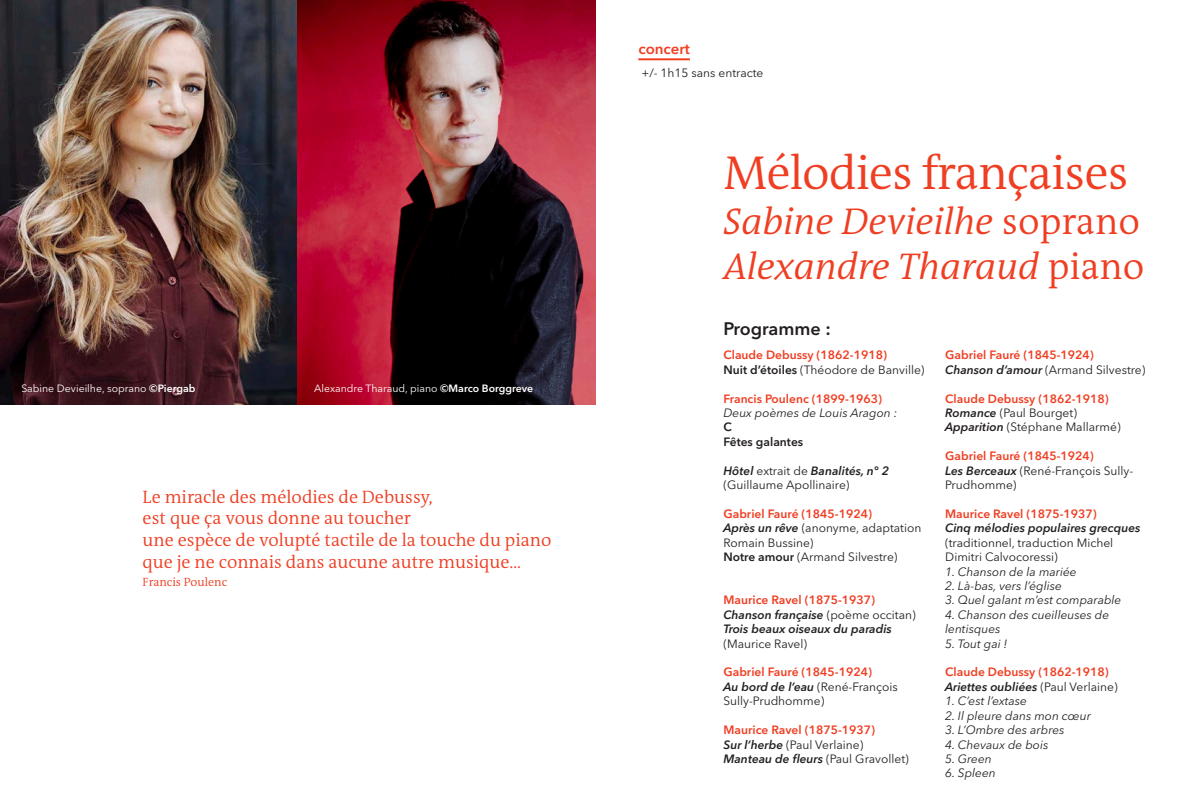
<style>
.page{position:relative;width:1192px;height:809px;background:#fff}
.page>*{position:absolute;margin:0;border:0;box-sizing:border-box;transform-origin:0 0}
.t1{font:300 48px "The Antiqua B W4";letter-spacing:-.02em;color:#ef3e22}
.t2{font:italic 300 37.5px/45px "The Antiqua B W4";color:#ef3e22}
.t3{font:300 18px/21.6px "The Antiqua B W4";color:#ef3e22}
.t4{font:600 18px "Avenir Next LT Pro";color:#231f20}
.t5{font:600 15px "Avenir Next LT Pro";color:#ef3e22}
.t6{font:12px/14.4px "Avenir Next LT Pro";color:#231f20}
.t7{font:italic 12px/14.4px "Avenir Next LT Pro";color:#231f20}
.t8{font:600 12px/14.4px "Avenir Next LT Pro";color:#ef3e22}
.t9{font:italic 600 12px/14.4px "Avenir Next LT Pro";color:#231f20}
.t10{font:600 12px/14.4px "Avenir Next LT Pro";color:#231f20}
.t11{font:300 12px "The Antiqua B W4";color:#ef3e22}
.t12{font:10.5px "Avenir Next LT Pro";color:#fff}
.s1{font-weight:600}
.s2{font-style:normal}
.s3{color:#231f20}
.s4{font-weight:400;color:#231f20}
.s5{font-weight:600;font-style:italic}
.s6{font-weight:600;color:#ef3e22}
.s7{font-style:normal;color:#ef3e22}
.s8{font-weight:400;font-style:normal}
.s9{font-style:italic;color:#231f20}
</style>
<div class="page">
<img style="left:0;top:0;width:595px;height:404px">
<hr style="left:638px;top:58px;width:51px;height:2px;background:#ef3e22">
<p class="t12" style="left:21px;top:381px;width:175px">Sabine Devieilhe, soprano <span class="s1">©Piergab</span></p>
<p class="t12" style="left:314px;top:381px;width:220px">Alexandre Tharaud, piano <span class="s1">©Marco Borggreve</span></p>
<h3 class="t3" style="left:143px;top:485px;width:410px">Le miracle des mélodies de Debussy,<br>est que ça vous donne au toucher<br>une espèce de volupté tactile de la touche du piano que je ne connais dans aucune autre musique…</h3>
<p class="t11" style="left:143px;top:574px;width:86px">Francis Poulenc</p>
<p class="t5" style="left:638px;top:40px;width:53px">concert</p>
<p class="t6" style="left:641px;top:65px;width:124px">+/- 1h15 sans entracte</p>
<h1 class="t1" style="left:723px;top:142px;width:407px">Mélodies françaises</h1>
<h2 class="t2" style="left:723px;top:199px;width:422px">Sabine Devieilhe <span class="s2">soprano<br></span>Alexandre Tharaud <span class="s2">piano</span></h2>
<h3 class="t4" style="left:723px;top:317px;width:109px">Programme :</h3>
<p class="t8" style="left:723px;top:347px;width:202px">Claude Debussy (1862-1918)<br><span class="s3">Nuit d’étoiles</span> <span class="s4">(Théodore de Banville)</span></p>
<p class="t8" style="left:723px;top:391px;width:160px">Francis Poulenc (1899-1963)</p>
<p class="t7" style="left:723px;top:405px;width:175px">Deux poèmes de Louis Aragon :</p>
<p class="t10" style="left:723px;top:419px;width:81px">C<br>Fêtes galantes</p>
<p class="t6" style="left:723px;top:463px;width:167px"><span class="s5">Hôtel</span> extrait de <span class="s5">Banalités, n° 2 </span>(Guillaume Apollinaire)</p>
<p class="t6" style="left:723px;top:506px;width:199px"><span class="s6">Gabriel Fauré (1845-1924)<br></span><span class="s5">Après un rêve</span> (anonyme, adaptation<br>Romain Bussine)<br><span class="s1">Notre amour</span> (Armand Silvestre)</p>
<p class="t9" style="left:723px;top:592px;width:194px"><span class="s7">Maurice Ravel (1875-1937)<br></span>Chanson française <span class="s8">(poème occitan)<br></span>Trois beaux oiseaux du paradis</p>
<p class="t6" style="left:723px;top:636px;width:85px">(Maurice Ravel)</p>
<p class="t6" style="left:723px;top:664px;width:176px"><span class="s6">Gabriel Fauré (1845-1924)<br></span><span class="s5">Au bord de l’eau</span> (René-François<br>Sully-Prudhomme)</p>
<p class="t6" style="left:723px;top:722px;width:187px"><span class="s6">Maurice Ravel (1875-1937)<br></span><span class="s5">Sur l’herbe</span> (Paul Verlaine)<br><span class="s5">Manteau de fleurs</span> (Paul Gravollet)</p>
<p class="t8" style="left:945px;top:347px;width:202px">Gabriel Fauré (1845-1924)<br><span class="s9">Chanson d’amour</span> <span class="s4">(Armand Silvestre)</span></p>
<p class="t6" style="left:945px;top:391px;width:177px"><span class="s6">Claude Debussy (1862-1918)<br></span><span class="s5">Romance</span> (Paul Bourget)<br><span class="s5">Apparition</span> (Stéphane Mallarmé)</p>
<p class="t6" style="left:945px;top:448px;width:189px"><span class="s6">Gabriel Fauré (1845-1924)<br></span><span class="s5">Les Berceaux</span> (René-François Sully-<br>Prudhomme)</p>
<p class="t8" style="left:945px;top:506px;width:153px">Maurice Ravel (1875-1937)</p>
<p class="t9" style="left:945px;top:520px;width:197px">Cinq mélodies populaires grecques</p>
<p class="t6" style="left:945px;top:535px;width:169px">(traditionnel, traduction Michel<br>Dimitri Calvocoressi)</p>
<p class="t7" style="left:945px;top:564px;width:133px">1. Chanson de la mariée</p>
<p class="t7" style="left:945px;top:578px;width:118px">2. Là-bas, vers l’église</p>
<p class="t7" style="left:945px;top:592px;width:178px">3. Quel galant m’est comparable</p>
<p class="t7" style="left:945px;top:607px;width:165px">4. Chanson des cueilleuses de lentisques</p>
<p class="t7" style="left:945px;top:636px;width:63px">5. Tout gai !</p>
<p class="t8" style="left:945px;top:664px;width:174px">Claude Debussy (1862-1918)<br><span class="s9">Ariettes oubliées</span> <span class="s4">(Paul Verlaine)</span></p>
<p class="t7" style="left:945px;top:693px;width:83px">1. C’est l’extase</p>
<p class="t7" style="left:945px;top:708px;width:147px">2. Il pleure dans mon cœur</p>
<p class="t7" style="left:945px;top:722px;width:121px">3. L’Ombre des arbres</p>
<p class="t7" style="left:945px;top:736px;width:105px">4. Chevaux de bois</p>
<p class="t7" style="left:945px;top:751px;width:48px">5. Green</p>
<p class="t7" style="left:945px;top:765px;width:52px">6. Spleen</p>
</div>
